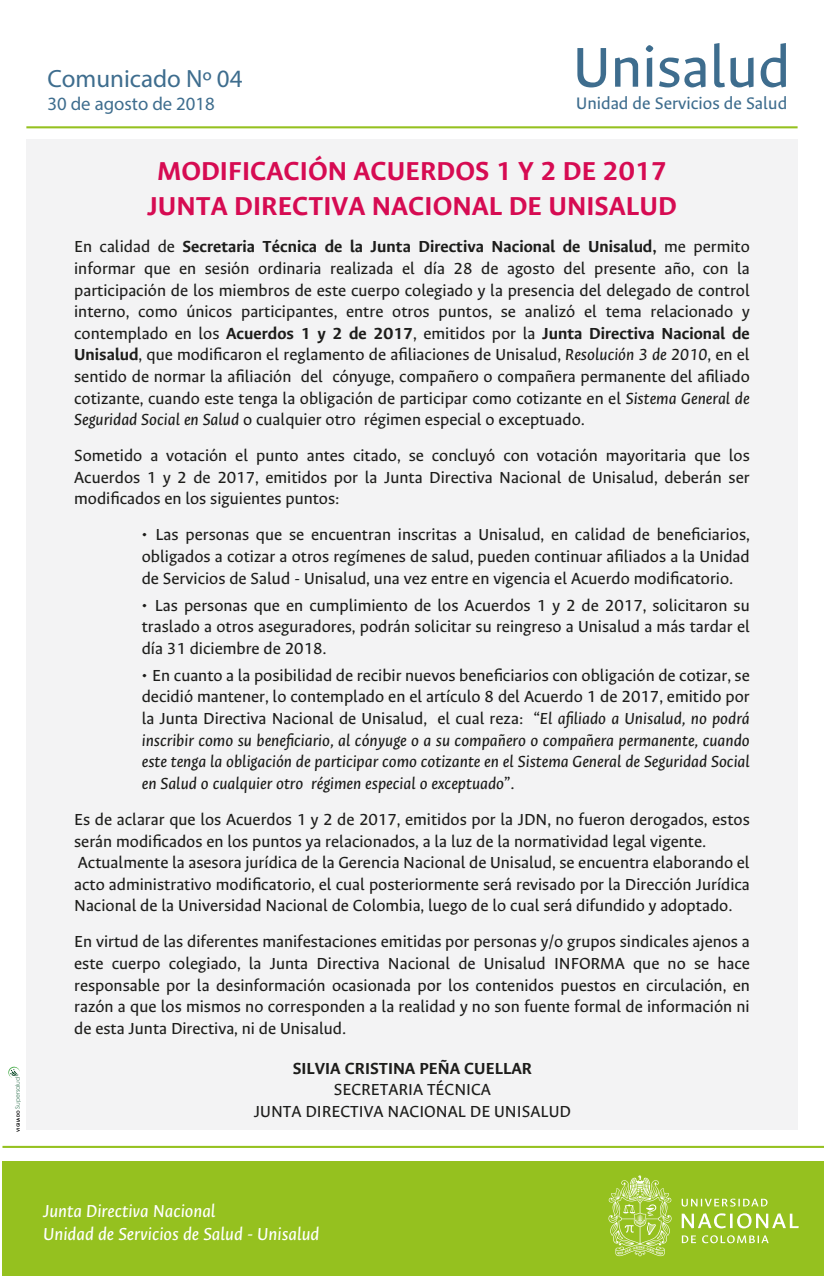
<style>
.page{position:relative;width:824px;height:1276px;background:#fff}
.page>*{position:absolute;margin:0;border:0;box-sizing:border-box;transform-origin:0 0}
.t1{font:63.15px "Ancizar Sans";color:#3e6d8e}
.t2{font:700 29.17px/35px "Ancizar Sans";color:#d60b52;text-align:center}
.t3{font:24.97px "Myriad Pro";color:#3e6d8e}
.t4{font:italic 19.5px/23.4px "Ancizar Sans";color:#fff}
.t5{font:18.75px "Ancizar Sans";color:#3e6d8e}
.t6{font:18.75px "Myriad Pro";color:#3e6d8e}
.t7{font:18px/21.6px "Ancizar Sans";color:#1d1d1b;text-align:justify}
.t8{font:italic 18px/21.6px "Ancizar Sans";color:#1d1d1b;text-align:justify}
.t9{font:700 18px "Ancizar Sans";color:#1d1d1b}
.t10{font:6.07px "Century Gothic";color:#417c5e}
.s1{font-weight:700;font-size:4.35px;color:#010101}
.s2{font-weight:700}
.s3{font-style:italic}
.s4{font-style:normal}
</style>
<div class="page">
<div style="left:26px;top:139px;width:771px;height:991px;background:#f3f3f4"></div>
<div style="left:2px;top:1161px;width:821px;height:115px;background:#95c11f"></div>
<hr style="left:26px;top:126px;width:771px;height:2px;background:#95c11f">
<hr style="left:2px;top:1146px;width:821px;height:2px;background:#95c11f">
<svg style="left:681px;top:1198px;width:86px;height:8px"></svg>
<svg style="left:681px;top:1213px;width:117px;height:15px"></svg>
<svg style="left:681px;top:1235px;width:14px;height:8px"></svg>
<svg style="left:702px;top:1235px;width:66px;height:8px"></svg>
<svg style="left:608px;top:1175px;width:63px;height:81px"></svg>
<svg style="left:8px;top:1066px;width:12px;height:12px"></svg>
<p class="t10" style="left:14px;top:1131px;width:56px;rotate:-90deg"><span class="s1">VIGILADO</span> Supersalud</p>
<h3 class="t3" style="left:47px;top:63px;width:196px">Comunicado Nº 04</h3>
<p class="t6" style="left:47px;top:92px;width:169px">30 de agosto de 2018</p>
<h1 class="t1" style="left:572px;top:30px;width:219px">Unisalud</h1>
<p class="t5" style="left:576px;top:92px;width:212px">Unidad de Servicios de Salud</p>
<h2 class="t2" style="left:147px;top:153px;width:531px">MODIFICACIÓN ACUERDOS 1 Y 2 DE 2017<br>JUNTA DIRECTIVA NACIONAL DE UNISALUD</h2>
<p class="t7" style="left:74px;top:236px;width:677px">En calidad de <span class="s2">Secretaria Técnica de la Junta Directiva Nacional de Unisalud,</span> me permito informar que en sesión ordinaria realizada el día 28 de agosto del presente año, con la participación de los miembros de este cuerpo colegiado y la presencia del delegado de control interno, como únicos participantes, entre otros puntos, se analizó el tema relacionado y contemplado en los <span class="s2">Acuerdos 1 y 2 de 2017</span>, emitidos por la <span class="s2">Junta Directiva Nacional de Unisalud</span>, que modificaron el reglamento de afiliaciones de Unisalud, <span class="s3">Resolución 3 de 2010</span>, en el sentido de normar la afiliación del cónyuge, compañero o compañera permanente del afiliado cotizante, cuando este tenga la obligación de participar como cotizante en el <span class="s3">Sistema General de Seguridad Social en Salud</span> o cualquier otro régimen especial o exceptuado.</p>
<p class="t7" style="left:74px;top:444px;width:676px">Sometido a votación el punto antes citado, se concluyó con votación mayoritaria que los Acuerdos 1 y 2 de 2017, emitidos por la Junta Directiva Nacional de Unisalud, deberán ser modificados en los siguientes puntos:</p>
<p class="t7" style="left:142px;top:524px;width:609px">• Las personas que se encuentran inscritas a Unisalud, en calidad de beneficiarios, obligados a cotizar a otros regímenes de salud, pueden continuar afiliados a la Unidad de Servicios de Salud - Unisalud, una vez entre en vigencia el Acuerdo modificatorio.</p>
<p class="t7" style="left:142px;top:594px;width:609px">• Las personas que en cumplimiento de los Acuerdos 1 y 2 de 2017, solicitaron su traslado a otros aseguradores, podrán solicitar su reingreso a Unisalud a más tardar el día 31 diciembre de 2018.</p>
<p class="t8" style="left:142px;top:664px;width:609px"><span class="s4">• En cuanto a la posibilidad de recibir nuevos beneficiarios con obligación de cotizar, se decidió mantener, lo contemplado en el artículo 8 del Acuerdo 1 de 2017, emitido por la Junta Directiva Nacional de Unisalud, el cual reza: “</span>El afiliado a Unisalud, no podrá inscribir como su beneficiario, al cónyuge o a su compañero o compañera permanente, cuando este tenga la obligación de participar como cotizante en el Sistema General de Seguridad Social en Salud o cualquier otro régimen especial o exceptuado<span class="s4">”.</span></p>
<p class="t7" style="left:74px;top:808px;width:677px;text-align:left">Es de aclarar que los Acuerdos 1 y 2 de 2017, emitidos por la JDN, no fueron derogados, estos serán modificados en los puntos ya relacionados, a la luz de la normatividad legal vigente.<br>Actualmente la asesora jurídica de la Gerencia Nacional de Unisalud, se encuentra elaborando el acto administrativo modificatorio, el cual posteriormente será revisado por la Dirección Jurídica Nacional de la Universidad Nacional de Colombia, luego de lo cual será difundido y adoptado.</p>
<p class="t7" style="left:74px;top:930px;width:677px">En virtud de las diferentes manifestaciones emitidas por personas y/o grupos sindicales ajenos a este cuerpo colegiado, la Junta Directiva Nacional de Unisalud INFORMA que no se hace responsable por la desinformación ocasionada por los contenidos puestos en circulación, en razón a que los mismos no corresponden a la realidad y no son fuente formal de información ni de esta Junta Directiva, ni de Unisalud.</p>
<p class="t9" style="left:292px;top:1056px;width:241px">SILVIA CRISTINA PEÑA CUELLAR</p>
<p class="t7" style="left:254px;top:1078px;width:318px;text-align:center">SECRETARIA TÉCNICA<br>JUNTA DIRECTIVA NACIONAL DE UNISALUD</p>
<p class="t4" style="left:43px;top:1198px;width:278px">Junta Directiva Nacional<br>Unidad de Servicios de Salud - Unisalud</p>
</div>
